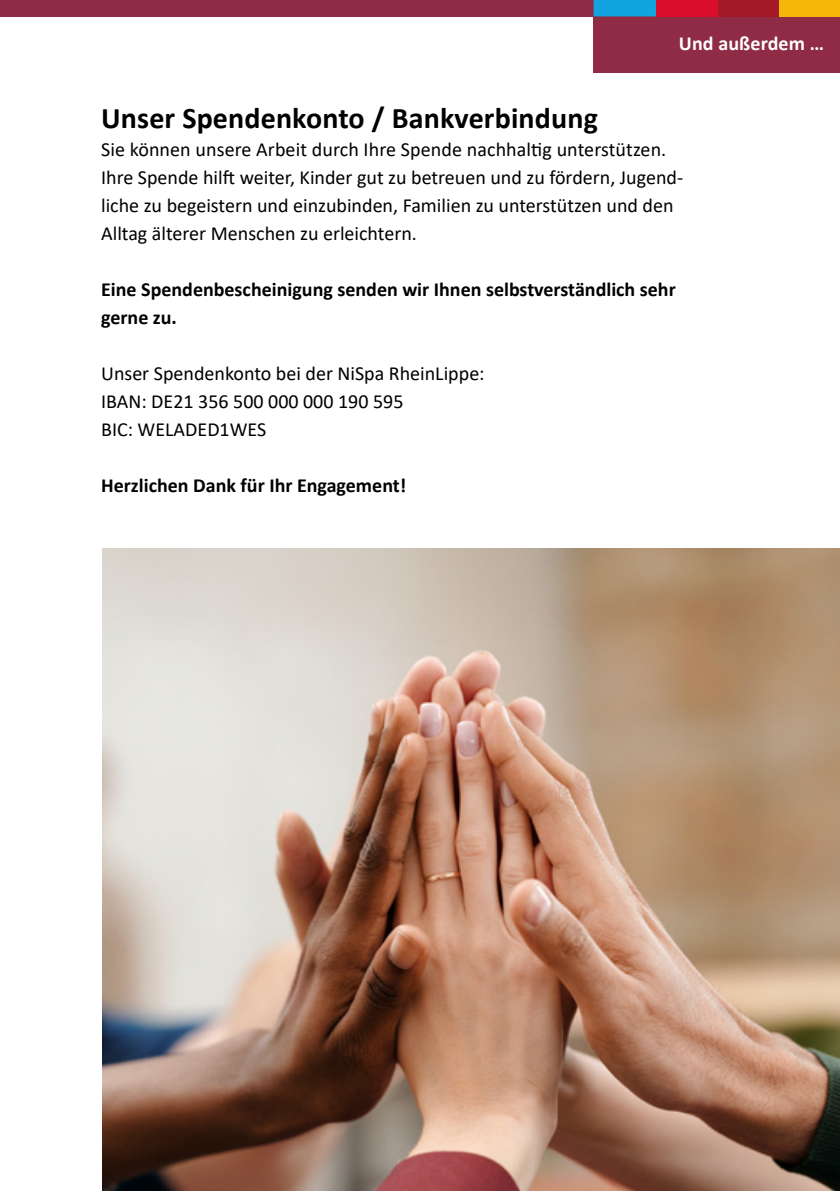
<style>
.page{position:relative;width:840px;height:1191px;background:#fff}
.page>*{position:absolute;margin:0;border:0;box-sizing:border-box;transform-origin:0 0}
.t1{font:700 30px "Calibri";letter-spacing:.005em;color:#000}
.t2{font:20px/28px "Calibri";color:#000}
.t3{font:700 20px/28px "Calibri";color:#000}
.t4{font:700 20px "Calibri";letter-spacing:.005em;color:#fff}
</style>
<div class="page">
<div style="left:593px;top:0;width:246px;height:72px;background:#8f2b44"></div>
<div style="left:0;top:0;width:594px;height:16px;background:#8f2b44"></div>
<svg style="left:593px;top:0;width:62px;height:16px"></svg>
<div style="left:655px;top:0;width:62px;height:16px;background:#da0d2a"></div>
<div style="left:717px;top:0;width:61px;height:16px;background:#a31927"></div>
<div style="left:778px;top:0;width:61px;height:16px;background:#f4b607"></div>
<img style="left:102px;top:548px;width:737px;height:643px">
<p class="t4" style="left:678px;top:29px;width:146px">Und außerdem …</p>
<h1 class="t1" style="left:101px;top:97px;width:498px">Unser Spendenkonto / Bankverbindung</h1>
<p class="t2" style="left:101px;top:135px;width:583px">Sie können unsere Arbeit durch Ihre Spende nachhaltig unterstützen.<br>Ihre Spende hilft weiter, Kinder gut zu betreuen und zu fördern, Jugend&shy;liche zu begeistern und einzubinden, Familien zu unterstützen und den Alltag älterer Menschen zu erleichtern.</p>
<p class="t3" style="left:101px;top:275px;width:576px">Eine Spendenbescheinigung senden wir Ihnen selbstverständlich sehr gerne zu.</p>
<p class="t2" style="left:101px;top:359px;width:385px">Unser Spendenkonto bei der NiSpa RheinLippe:<br>IBAN: DE21 356 500 000 000 190 595<br>BIC: WELADED1WES</p>
<p class="t3" style="left:101px;top:471px;width:306px">Herzlichen Dank für Ihr Engagement!</p>
</div>
